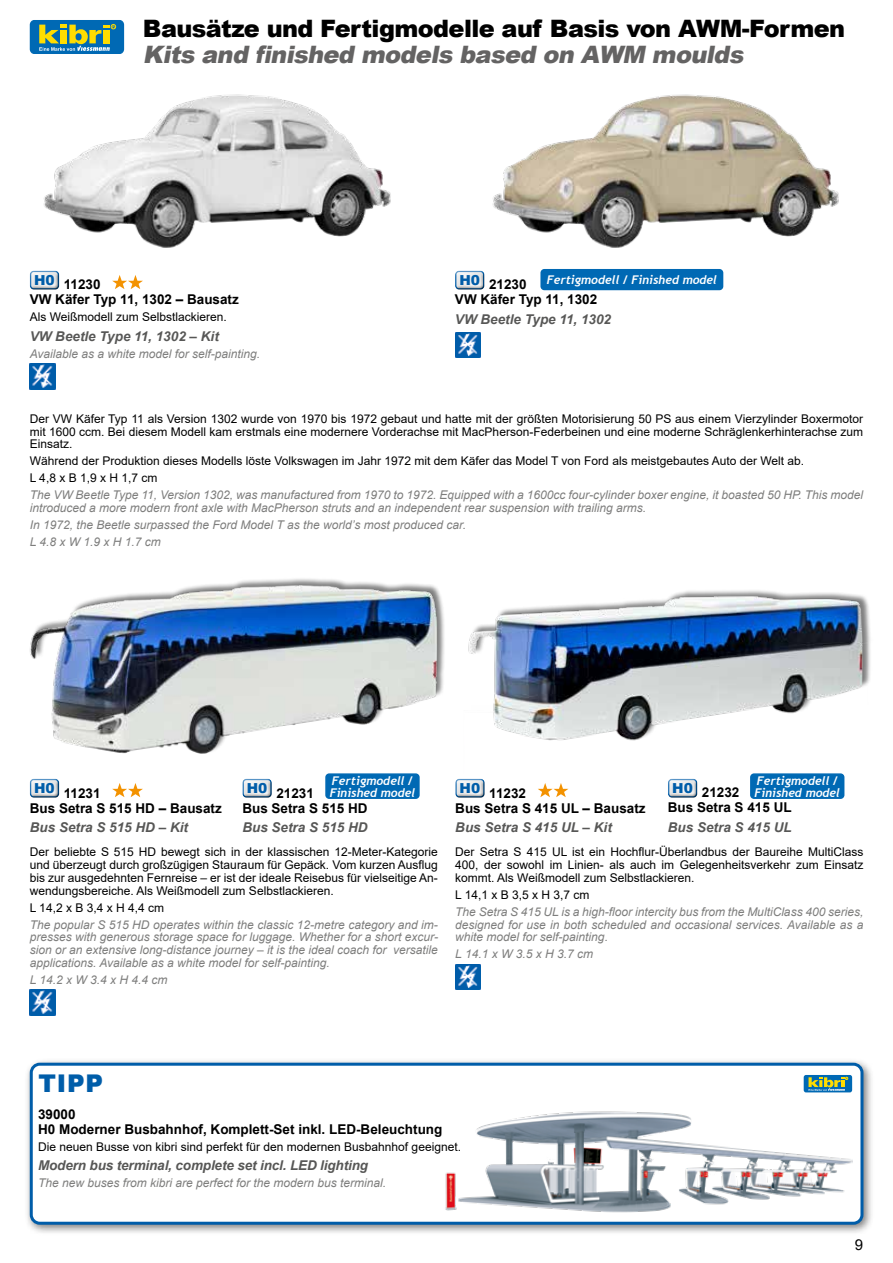
<style>
.page{position:relative;width:893px;height:1263px;background:#fff}
.page>*{position:absolute;margin:0;border:0;box-sizing:border-box;transform-origin:0 0}
.t1{font:900 24.45px "Arial";color:#005da9}
.t2{font:900 24px "Arial";letter-spacing:-.025em;color:#000}
.t3{font:italic 900 24px "Arial";color:#646363}
.t4{font:15px "Arial";color:#000}
.t5{font:900 13.8px "Arial";color:#005da9}
.t6{font:700 13.5px/15px "Arial";color:#000}
.t7{font:italic 700 13.5px "Arial";color:#575756}
.t8{font:12px/12.8px "Arial";color:#000;text-align:justify}
.t9{font:italic 12px/12.8px "Arial";color:#7e7e7d;text-align:justify}
.t10{font:italic 700 12px/12px "Trebuchet";color:#fff}
</style>
<div class="page">
<div style="left:30px;top:20px;width:94px;height:34px;background:#0069b4;border-radius:5px"></div>
<svg style="left:39px;top:24px;width:78px;height:27px"></svg>
<div style="left:28px;top:778px;width:36px;height:21px;background:#000;opacity:.75"></div>
<div style="left:28px;top:270px;width:36px;height:21px;background:#000;opacity:.75"></div>
<div style="left:454px;top:778px;width:35px;height:21px;background:#000;opacity:.75"></div>
<div style="left:241px;top:778px;width:35px;height:21px;background:#000;opacity:.75"></div>
<div style="left:453px;top:270px;width:36px;height:21px;background:#000;opacity:.75"></div>
<div style="left:666px;top:778px;width:36px;height:21px;background:#000;opacity:.75"></div>
<svg style="left:112px;top:783px;width:31px;height:14px"></svg>
<svg style="left:112px;top:275px;width:31px;height:14px"></svg>
<svg style="left:538px;top:783px;width:30px;height:14px"></svg>
<img style="left:28px;top:578px;width:440px;height:203px">
<img style="left:460px;top:578px;width:411px;height:195px">
<img style="left:30px;top:990px;width:25px;height:25px">
<img style="left:30px;top:363px;width:25px;height:26px">
<img style="left:455px;top:332px;width:25px;height:26px">
<img style="left:455px;top:964px;width:25px;height:26px">
<div style="left:326px;top:774px;width:93px;height:24px;background:#0069b4;border-radius:3px"></div>
<div style="left:325px;top:773px;width:95px;height:26px;border:2px solid #0069b4;border-radius:3px"></div>
<div style="left:751px;top:774px;width:93px;height:24px;background:#0069b4;border-radius:3px"></div>
<div style="left:750px;top:773px;width:94px;height:26px;border:2px solid #0069b4;border-radius:3px"></div>
<div style="left:541px;top:270px;width:182px;height:19px;background:#0069b4;border-radius:3px"></div>
<div style="left:540px;top:269px;width:183px;height:21px;border:2px solid #0069b4;border-radius:3px"></div>
<img style="left:470px;top:94px;width:369px;height:181px">
<img style="left:28px;top:94px;width:363px;height:181px">
<div style="left:25px;top:1057px;width:849px;height:179px;background:#000;opacity:.51"></div>
<div style="left:31px;top:1064px;width:831px;height:159px;background:#fff;border-radius:9px"></div>
<div style="left:30px;top:1063px;width:833px;height:162px;border:3px solid #005da9;border-radius:9px"></div>
<div style="left:804px;top:1075px;width:48px;height:17px;background:#0069b4;border-radius:2px"></div>
<svg style="left:808px;top:1077px;width:40px;height:14px"></svg>
<img style="left:445px;top:1111px;width:407px;height:102px">
<h2 class="t2" style="left:143px;top:11px;width:704px">Bausätze und Fertigmodelle auf Basis von AWM-Formen</h2>
<h2 class="t3" style="left:143px;top:37px;width:608px">Kits and finished models based on AWM moulds</h2>
<p class="t5" style="left:34px;top:270px;width:22px">H0</p>
<p class="t6" style="left:30px;top:277px;width:211px;text-indent:34px">11230<br>VW Käfer Typ 11, 1302 – Bausatz</p>
<p class="t8" style="left:30px;top:311px;width:199px">Als Weißmodell zum Selbstlackieren.</p>
<p class="t7" style="left:30px;top:327px;width:191px">VW Beetle Type 11, 1302 – Kit</p>
<p class="t9" style="left:30px;top:347px;width:232px">Available as a white model for self-painting.</p>
<p class="t10" style="left:547px;top:274px;width:172px">Fertigmodell / Finished model</p>
<p class="t5" style="left:459px;top:270px;width:22px">H0</p>
<p class="t6" style="left:455px;top:277px;width:144px;text-indent:34px">21230<br>VW Käfer Typ 11, 1302</p>
<p class="t7" style="left:455px;top:310px;width:158px">VW Beetle Type 11, 1302</p>
<p class="t8" style="left:30px;top:412px;width:835px">Der VW Käfer Typ 11 als Version 1302 wurde von 1970 bis 1972 gebaut und hatte mit der größten Motorisierung 50 PS aus einem Vierzylinder Boxermotor mit 1600 ccm. Bei diesem Modell kam erstmals eine modernere Vorderachse mit MacPherson-Federbeinen und eine moderne Schräglenkerhinterachse zum Einsatz.</p>
<p class="t8" style="left:30px;top:453px;width:776px;line-height:17px">Während der Produktion dieses Modells löste Volkswagen im Jahr 1972 mit dem Käfer das Model T von Ford als meistgebautes Auto der Welt ab.<br>L 4,8 x B 1,9 x H 1,7 cm</p>
<p class="t9" style="left:30px;top:489px;width:835px">The VW Beetle Type 11, Version 1302, was manufactured from 1970 to 1972. Equipped with a 1600cc four-cylinder boxer engine, it boasted 50 HP. This model introduced a more modern front axle with MacPherson struts and an independent rear suspension with trailing arms.</p>
<p class="t9" style="left:30px;top:517px;width:438px;line-height:17px">In 1972, the Beetle surpassed the Ford Model T as the world’s most produced car.<br>L 4.8 x W 1.9 x H 1.7 cm</p>
<p class="t5" style="left:34px;top:778px;width:22px">H0</p>
<p class="t6" style="left:30px;top:785px;width:194px;text-indent:34px">11231<br>Bus Setra S 515 HD – Bausatz</p>
<p class="t7" style="left:30px;top:818px;width:160px">Bus Setra S 515 HD – Kit</p>
<p class="t10" style="left:330px;top:774px;width:87px">Fertigmodell /<br>Finished model</p>
<p class="t10" style="left:754px;top:774px;width:87px">Fertigmodell /<br>Finished model</p>
<p class="t5" style="left:247px;top:778px;width:22px">H0</p>
<p class="t5" style="left:460px;top:778px;width:22px">H0</p>
<p class="t5" style="left:672px;top:778px;width:22px">H0</p>
<p class="t6" style="left:668px;top:785px;width:125px;text-indent:34px">21232<br>Bus Setra S 415 UL</p>
<p class="t7" style="left:668px;top:818px;width:125px">Bus Setra S 415 UL</p>
<p class="t6" style="left:242px;top:785px;width:127px;text-indent:34px">21231<br>Bus Setra S 515 HD</p>
<p class="t7" style="left:242px;top:818px;width:127px">Bus Setra S 515 HD</p>
<p class="t6" style="left:455px;top:785px;width:192px;text-indent:34px">11232<br>Bus Setra S 415 UL – Bausatz</p>
<p class="t7" style="left:455px;top:818px;width:158px">Bus Setra S 415 UL – Kit</p>
<p class="t8" style="left:30px;top:846px;width:410px">Der beliebte S 515 HD bewegt sich in der klassischen 12-Meter-Kategorie und überzeugt durch großzügigen Stauraum für Gepäck. Vom kurzen Ausflug bis zur ausgedehnten Fernreise – er ist der ideale Reisebus für vielseitige An&shy;wendungsbereiche. Als Weißmodell zum Selbstlackieren.</p>
<p class="t8" style="left:30px;top:901px;width:136px">L 14,2 x B 3,4 x H 4,4 cm</p>
<p class="t9" style="left:30px;top:918px;width:410px">The popular S 515 HD operates within the classic 12-metre category and im&shy;presses with generous storage space for luggage. Whether for a short excur&shy;sion or an extensive long-distance journey – it is the ideal coach for versatile applications. Available as a white model for self-painting.</p>
<p class="t9" style="left:30px;top:973px;width:139px">L 14.2 x W 3.4 x H 4.4 cm</p>
<p class="t8" style="left:455px;top:846px;width:410px">Der Setra S 415 UL ist ein Hochflur-Überlandbus der Baureihe MultiClass 400, der sowohl im Linien- als auch im Gelegenheitsverkehr zum Einsatz kommt. Als Weißmodell zum Selbstlackieren.</p>
<p class="t8" style="left:455px;top:888px;width:136px">L 14,1 x B 3,5 x H 3,7 cm</p>
<p class="t9" style="left:455px;top:905px;width:410px">The Setra S 415 UL is a high-floor intercity bus from the MultiClass 400 series, designed for use in both scheduled and occasional services. Available as a white model for self-painting.</p>
<p class="t9" style="left:455px;top:948px;width:139px">L 14.1 x W 3.5 x H 3.7 cm</p>
<h1 class="t1" style="left:39px;top:1066px;width:66px">TIPP</h1>
<p class="t6" style="left:38px;top:1107px;width:406px">39000<br>H0 Moderner Busbahnhof, Komplett-Set inkl. LED-Beleuchtung</p>
<p class="t8" style="left:38px;top:1140px;width:424px">Die neuen Busse von kibri sind perfekt für den modernen Busbahnhof geeignet.</p>
<p class="t7" style="left:38px;top:1156px;width:331px">Modern bus terminal, complete set incl. LED lighting</p>
<p class="t9" style="left:38px;top:1176px;width:350px">The new buses from kibri are perfect for the modern bus terminal.</p>
<p class="t4" style="left:855px;top:1234px;width:10px">9</p>
</div>
